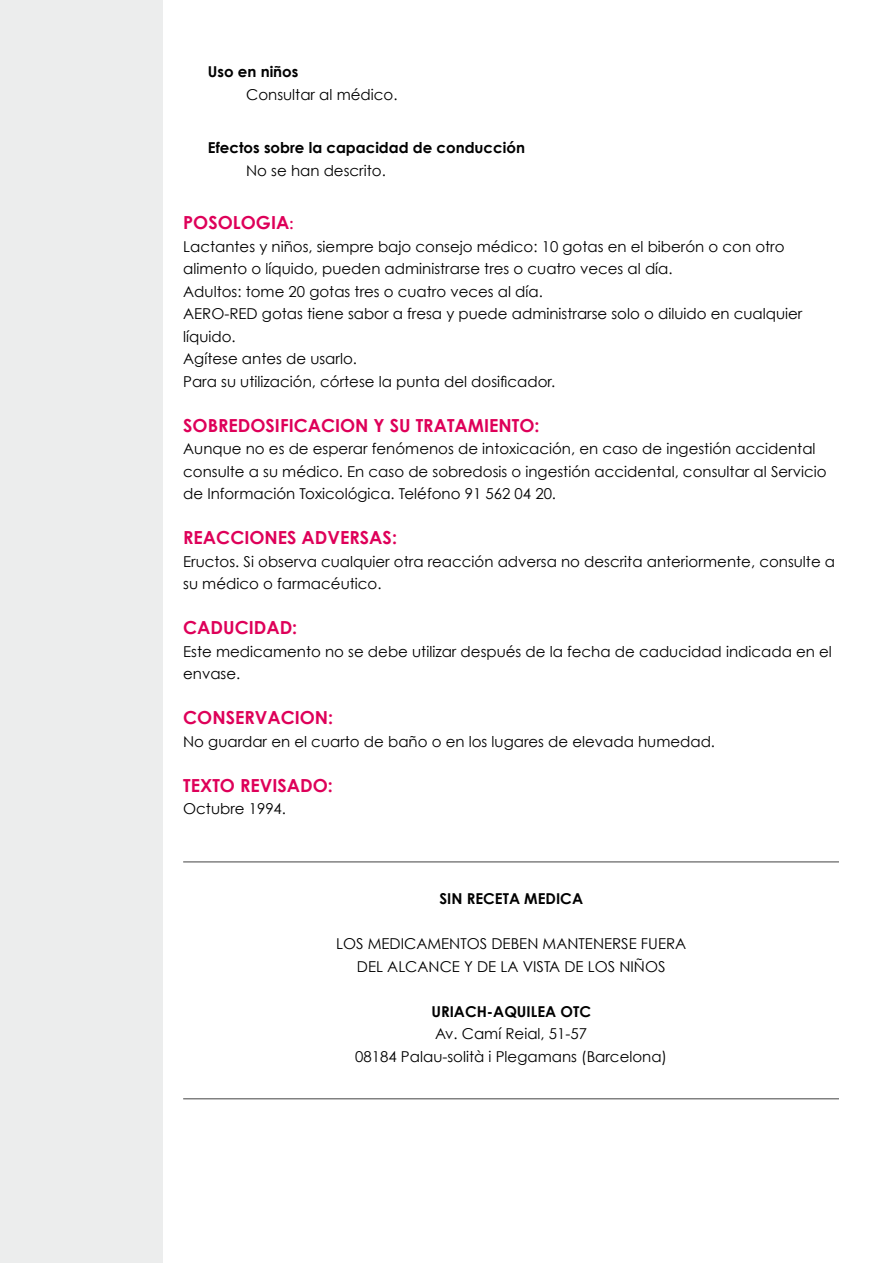
<style>
.page{position:relative;width:893px;height:1263px;background:#fff}
.page>*{position:absolute;margin:0;border:0;box-sizing:border-box;transform-origin:0 0}
.t1{font:700 18px "Century Gothic";color:#de0059}
.t2{font:15px/22.5px "Century Gothic";color:#000}
.t3{font:700 15px "Century Gothic";color:#000}
.s1{font-size:15px}
</style>
<div class="page">
<div style="left:0;top:0;width:162px;height:1263px;background:#eceded"></div>
<hr style="left:183px;top:861px;width:656px;height:2px;background:#000">
<hr style="left:183px;top:1098px;width:656px;height:1px;background:#000">
<p class="t3" style="left:208px;top:62px;width:92px">Uso en niños</p>
<p class="t2" style="left:246px;top:83px;width:153px">Consultar al médico.</p>
<p class="t3" style="left:208px;top:138px;width:319px">Efectos sobre la capacidad de conducción</p>
<p class="t2" style="left:246px;top:159px;width:141px">No se han descrito.</p>
<p class="t1" style="left:183px;top:211px;width:112px">POSOLOGIA<span class="s1">:</span></p>
<p class="t2" style="left:183px;top:235px;width:621px">Lactantes y niños, siempre bajo consejo médico: 10 gotas en el biberón o con otro alimento o líquido, pueden administrarse tres o cuatro veces al día.<br>Adultos: tome 20 gotas tres o cuatro veces al día.<br>AERO-RED gotas tiene sabor a fresa y puede administrarse solo o diluido en cualquier líquido.<br>Agítese antes de usarlo.<br>Para su utilización, córtese la punta del dosificador.</p>
<p class="t1" style="left:183px;top:414px;width:358px">SOBREDOSIFICACION Y SU TRATAMIENTO:</p>
<p class="t2" style="left:183px;top:437px;width:645px">Aunque no es de esperar fenómenos de intoxicación, en caso de ingestión accidental consulte a su médico. En caso de sobredosis o ingestión accidental, consultar al Servicio de Información Toxicológica. Teléfono 91 562 04 20.</p>
<p class="t1" style="left:183px;top:526px;width:215px">REACCIONES ADVERSAS:</p>
<p class="t2" style="left:183px;top:550px;width:653px">Eructos. Si observa cualquier otra reacción adversa no descrita anteriormente, consulte a su médico o farmacéutico.</p>
<p class="t1" style="left:183px;top:616px;width:116px">CADUCIDAD:</p>
<p class="t2" style="left:183px;top:640px;width:650px">Este medicamento no se debe utilizar después de la fecha de caducidad indicada en el envase.</p>
<p class="t1" style="left:183px;top:706px;width:152px">CONSERVACION:</p>
<p class="t2" style="left:183px;top:730px;width:533px">No guardar en el cuarto de baño o en los lugares de elevada humedad.</p>
<p class="t1" style="left:183px;top:774px;width:151px">TEXTO REVISADO:</p>
<p class="t2" style="left:183px;top:797px;width:104px">Octubre 1994.</p>
<p class="t3" style="left:439px;top:889px;width:145px">SIN RECETA MEDICA</p>
<p class="t2" style="left:336px;top:932px;width:352px;text-align:center">LOS MEDICAMENTOS DEBEN MANTENERSE FUERA<br>DEL ALCANCE Y DE LA VISTA DE LOS NIÑOS</p>
<p class="t3" style="left:431px;top:1002px;width:161px">URIACH-AQUILEA OTC</p>
<p class="t2" style="left:355px;top:1022px;width:313px;text-align:center">Av. Camí Reial, 51-57<br>08184 Palau-solità i Plegamans (Barcelona)</p>
</div>
